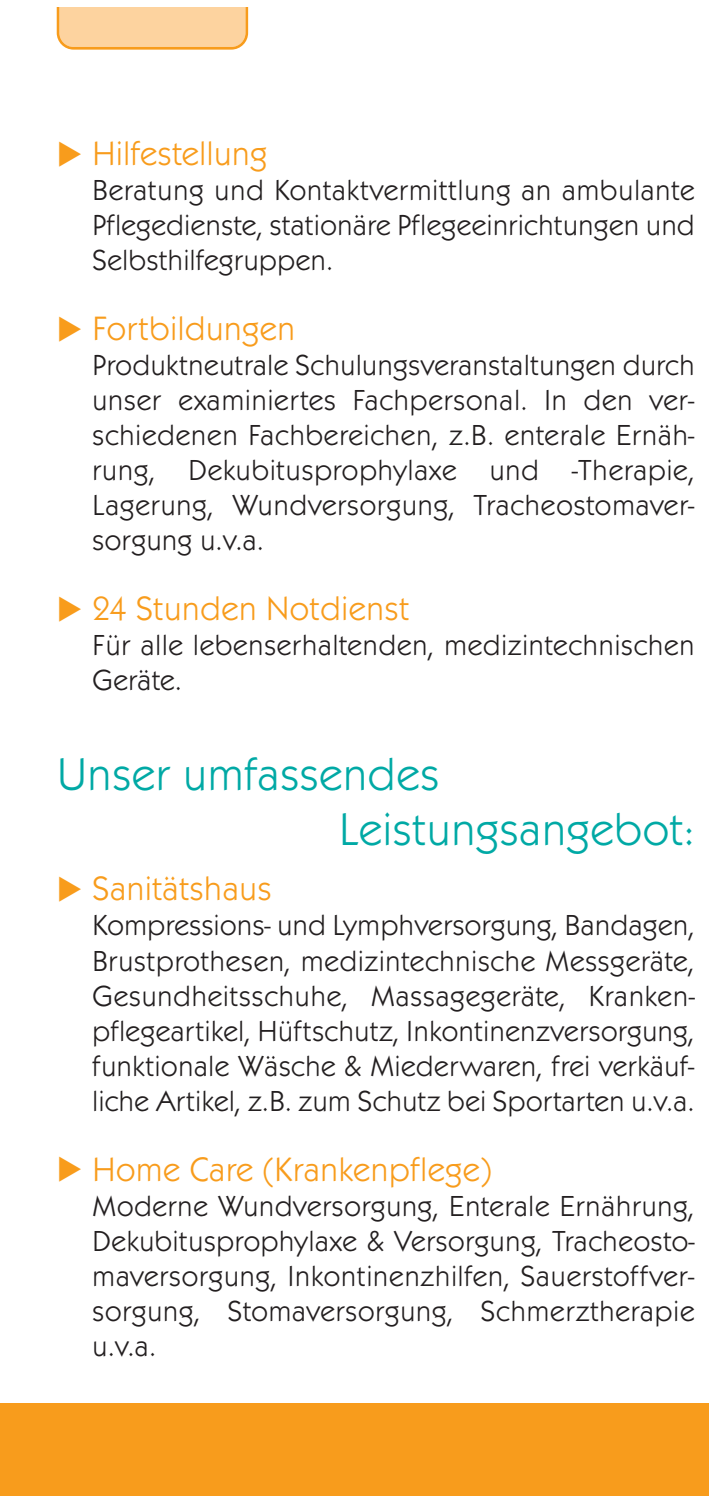
<style>
.page{position:relative;width:709px;height:1496px;background:#fff}
.page>*{position:absolute;margin:0;border:0;box-sizing:border-box;transform-origin:0 0}
.t1{font:47.5px/55px "Kabel Itc T";color:#00a9a5}
.t2{font:35px "Kabel Itc T";color:#f89c1c}
.t3{font:30px/35px "Kabel Itc T";color:#231f20;text-align:justify}
</style>
<div class="page">
<div style="left:0;top:1403px;width:709px;height:92px;background:#f89c1c"></div>
<svg style="left:57px;top:7px;width:191px;height:43px;background:#fccf96"></svg>
<p class="t2" style="left:92px;top:141px;width:177px">Hilfestellung</p>
<p class="t3" style="left:92px;top:175px;width:604px">Beratung und Kontaktvermittlung an ambulante Pflegedienste, stationäre Pflegeeinrichtungen und Selbsthilfegruppen.</p>
<p class="t2" style="left:92px;top:316px;width:205px">Fortbildungen</p>
<p class="t3" style="left:92px;top:350px;width:604px">Produktneutrale Schulungsveranstaltungen durch unser examiniertes Fachpersonal. In den ver&shy;schiedenen Fachbereichen, z.B. enterale Ernäh&shy;rung, Dekubitusprophylaxe und -Therapie, Lagerung, Wundversorgung, Tracheostomaver&shy;sorgung u.v.a.</p>
<p class="t2" style="left:92px;top:596px;width:319px">24 Stunden Notdienst</p>
<p class="t3" style="left:92px;top:630px;width:604px">Für alle lebenserhaltenden, medizintechnischen<br>Geräte.</p>
<h1 class="t1" style="left:339px;top:751px;width:357px;text-indent:-282px">Unser umfassendes<br>Leistungsangebot:</h1>
<p class="t2" style="left:92px;top:876px;width:181px">Sanitätshaus</p>
<p class="t3" style="left:92px;top:910px;width:604px">Kompressions- und Lymphversorgung, Bandagen, Brustprothesen, medizintechnische Messgeräte, Gesundheitsschuhe, Massagegeräte, Kranken&shy;pflegeartikel, Hüftschutz, Inkontinenzversorgung, funktionale Wäsche &amp; Miederwaren, frei verkäuf&shy;liche Artikel, z.B. zum Schutz bei Sportarten u.v.a.</p>
<p class="t2" style="left:92px;top:1156px;width:401px">Home Care (Krankenpflege)</p>
<p class="t3" style="left:92px;top:1190px;width:604px">Moderne Wundversorgung, Enterale Ernährung, Dekubitusprophylaxe &amp; Versorgung, Tracheosto&shy;maversorgung, Inkontinenzhilfen, Sauerstoffver&shy;sorgung, Stomaversorgung, Schmerztherapie u.v.a.</p>
</div>
